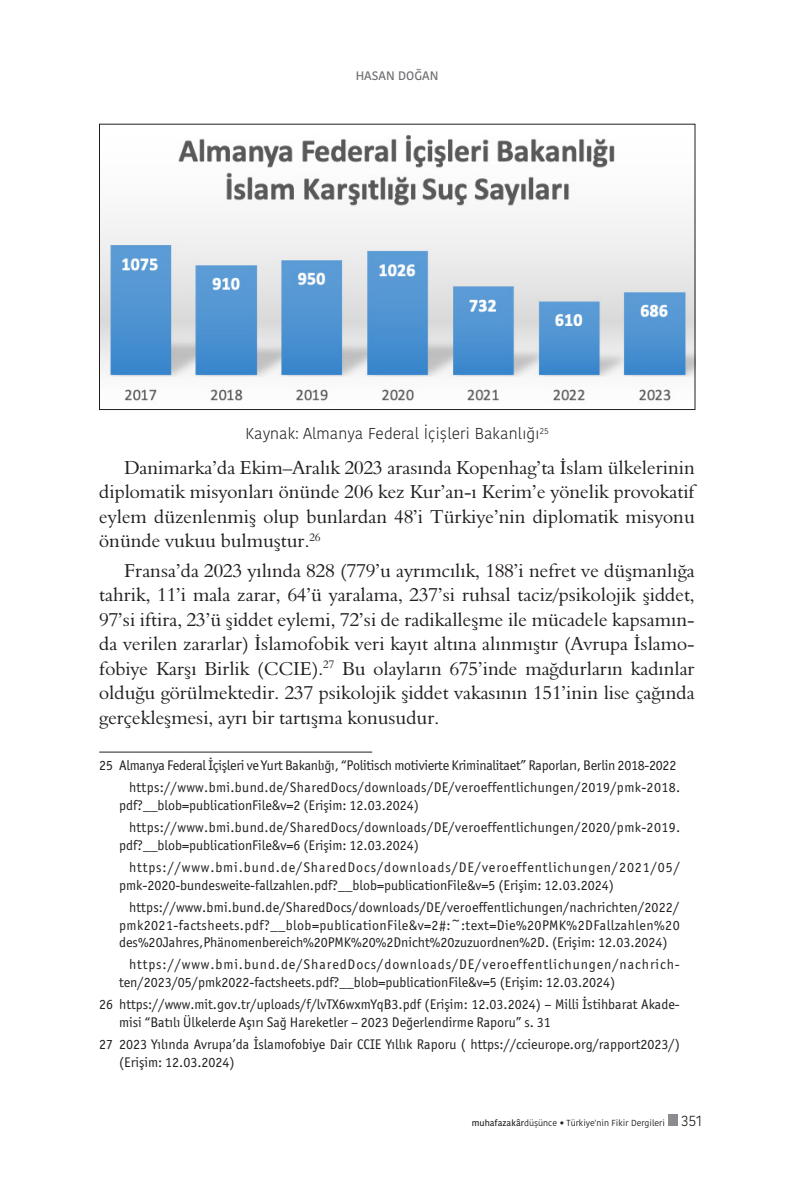
<style>
.page{position:relative;width:794px;height:1191px;background:#fff}
.page>*{position:absolute;margin:0;border:0;box-sizing:border-box;transform-origin:0 0}
.YENI_METIN{font:19.25px/24.5px "Bembo OTF";color:#231f20;text-align:justify}
.TABLONUN_BASLIGI{font:300 15.75px "Kohinoor Devanagari";color:#231f20}
.YENI_DIPNOT{font:14px/17.5px "Officina Sans ITC";color:#231f20}
.YENI_DIPNOT-2{font:14px/17.5px "Officina Sans ITC";letter-spacing:.025em;color:#231f20}
.YENI_DIPNOT-3{font:14px/17.5px "Officina Sans ITC";letter-spacing:.065em;color:#231f20}
.YENI_DIPNOT-4{font:14px "Officina Sans ITC";letter-spacing:-.02em;color:#231f20}
.t1{font:500 12.25px "Kohinoor Devanagari";color:#6c6d70}
.t2{font:8.75px "Kohinoor Devanagari";color:#231f20}
.s1{font-weight:600}
.s2{font-family:"Avenir Next Condensed";font-weight:200}
.s3{font-weight:300;font-size:15.75px}
</style>
<div class="page">
<div style="left:668px;top:1114px;width:9px;height:11px;background:#8a8c8f"></div>
<img style="left:101px;top:134px;width:592px;height:267px">
<div style="left:99px;top:124px;width:596px;height:286px;border:1px solid #231f20"></div>
<hr style="left:99px;top:751px;width:273px;height:1px;background:#231f20">
<p class="t1" style="left:356px;top:68px;width:84px">HASAN DOĞAN</p>
<p class="TABLONUN_BASLIGI" style="left:245px;top:424px;width:304px">Kaynak: Almanya Federal İçişleri Bakanlığı<sup>25</sup></p>
<p class="YENI_METIN" style="left:99px;top:454px;width:597px;text-indent:25px">Danimarka’da Ekim–Aralık 2023 arasında Kopenhag’ta İslam ülkelerinin diplomatik misyonları önünde 206 kez Kur’an-ı Kerim’e yönelik provokatif eylem düzenlenmiş olup bunlardan 48’i Türkiye’nin diplomatik misyonu önünde vukuu bulmuştur.<sup>26</sup></p>
<p class="YENI_METIN" style="left:99px;top:557px;width:597px;text-indent:25px">Fransa’da 2023 yılında 828 (779’u ayrımcılık, 188’i nefret ve düşmanlığa tahrik, 11’i mala zarar, 64’ü yaralama, 237’si ruhsal taciz/psikolojik şiddet, 97’si iftira, 23’ü şiddet eylemi, 72’si de radikalleşme ile mücadele kapsamın&shy;da verilen zararlar) İslamofobik veri kayıt altına alınmıştır (Avrupa İslamo&shy;fobiye Karşı Birlik (CCIE).<sup>27</sup> Bu olayların 675’inde mağdurların kadınlar olduğu görülmektedir. 237 psikolojik şiddet vakasının 151’inin lise çağında gerçekleşmesi, ayrı bir tartışma konusudur.</p>
<p class="YENI_DIPNOT-4" style="left:99px;top:757px;width:578px">25 Almanya Federal İçişleri ve Yurt Bakanlığı, “Politisch motivierte Kriminalitaet” Raporları, Berlin 2018-2022</p>
<p class="YENI_DIPNOT-2" style="left:119px;top:778px;width:562px;text-indent:10px">https://www.bmi.bund.de/SharedDocs/downloads/DE/veroeffentlichungen/2019/pmk-2018. pdf?__blob=publicationFile&amp;v=2 (Erişim: 12.03.2024)</p>
<p class="YENI_DIPNOT-2" style="left:119px;top:818px;width:562px;text-indent:10px">https://www.bmi.bund.de/SharedDocs/downloads/DE/veroeffentlichungen/2020/pmk-2019. pdf?__blob=publicationFile&amp;v=6 (Erişim: 12.03.2024)</p>
<p class="YENI_DIPNOT" style="left:119px;top:858px;width:562px;text-indent:10px">https://www.bmi.bund.de/SharedDocs/downloads/DE/veroeffentlichungen/2021/05/ pmk-2020-bundesweite-fallzahlen.pdf?__blob=publicationFile&amp;v=5 (Erişim: 12.03.2024)</p>
<p class="YENI_DIPNOT" style="left:119px;top:898px;width:562px;text-align:justify;text-indent:10px">https://www.bmi.bund.de/SharedDocs/downloads/DE/veroeffentlichungen/nachrichten/2022/ pmk2021-factsheets.pdf?__blob=publicationFile&amp;v=2#:~:text=Die%20PMK%2DFallzahlen%20 des%20Jahres,Phänomenbereich%20PMK%20%2Dnicht%20zuzuordnen%2D. (Erişim: 12.03.2024)</p>
<p class="YENI_DIPNOT-3" style="left:119px;top:956px;width:562px;text-indent:10px">https://www.bmi.bund.de/SharedDocs/downloads/DE/veroeffentlichungen/nachrich&shy;ten/2023/05/pmk2022-factsheets.pdf?__blob=publicationFile&amp;v=5 (Erişim: 12.03.2024)</p>
<p class="YENI_DIPNOT" style="left:119px;top:996px;width:562px;text-indent:-20px">26 https://www.mit.gov.tr/uploads/f/lvTX6wxmYqB3.pdf (Erişim: 12.03.2024) – Milli İstihbarat Akade&shy;misi “Batılı Ülkelerde Aşırı Sağ Hareketler – 2023 Değerlendirme Raporu” s. 31</p>
<p class="YENI_DIPNOT" style="left:119px;top:1035px;width:562px;text-indent:-20px">27 2023 Yılında Avrupa’da İslamofobiye Dair CCIE Yıllık Raporu ( https://ccieurope.org/rapport2023/) (Erişim: 12.03.2024)</p>
<p class="t2" style="left:472px;top:1117px;width:232px"><span class="s1">muhafazakâr</span>düşünce <span class="s2">•</span> Türkiye'nin Fikir Dergileri <span class="s3">351</span></p>
</div>
